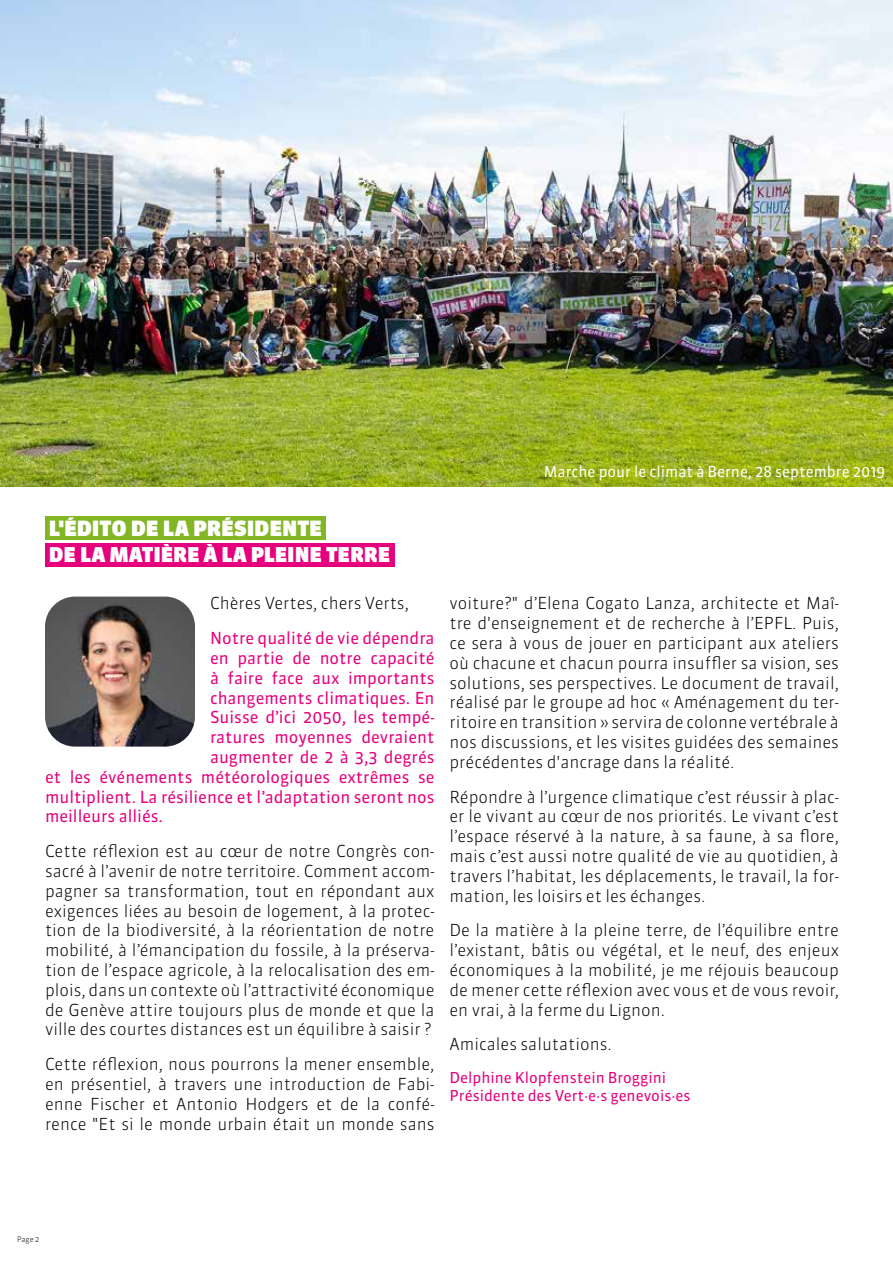
<style>
.page{position:relative;width:893px;height:1263px;background:#fff}
.page>*{position:absolute;margin:0;border:0;box-sizing:border-box;transform-origin:0 0}
.t1{font:900 21px "Sanuk OT";color:#fff}
.t2{font:900 20.4px "Sanuk OT";color:#fff}
.t3{font:300 16.5px/19.8px "Sanuk OT";color:#000;text-align:justify}
.t4{font:16.5px "Sanuk OT";color:#e6007d}
.t5{font:15px/18px "Sanuk OT";color:#e6007d}
.t6{font:15px "Sanuk OT";color:#fff}
.t7{font:300 7.5px "Sanuk OT";color:#000}
</style>
<div class="page">
<img style="left:0;top:0;width:893px;height:486px">
<img style="left:45px;top:597px;width:150px;height:150px">
<div style="left:45px;top:543px;width:349px;height:24px;background:#e6007d"></div>
<div style="left:45px;top:516px;width:281px;height:24px;background:#82b624"></div>
<p class="t1" style="left:49px;top:515px;width:275px">L'ÉDITO DE LA PRÉSIDENTE</p>
<p class="t2" style="left:49px;top:542px;width:343px">DE LA MATIÈRE À LA PLEINE TERRE</p>
<p class="t3" style="left:210px;top:593px;width:200px">Chères Vertes, chers Verts,</p>
<p class="t4" style="left:210px;top:628px;width:226px">Notre qualité de vie dépendra</p>
<p class="t4" style="left:210px;top:648px;width:226px">en partie de notre capacité</p>
<p class="t4" style="left:210px;top:667px;width:226px">à faire face aux importants</p>
<p class="t4" style="left:210px;top:687px;width:226px">changements climatiques. En</p>
<p class="t4" style="left:210px;top:707px;width:226px">Suisse d’ici 2050, les tempé-</p>
<p class="t4" style="left:210px;top:727px;width:226px">ratures moyennes devraient</p>
<p class="t4" style="left:210px;top:747px;width:226px">augmenter de 2 à 3,3 degrés</p>
<p class="t4" style="left:45px;top:766px;width:391px">et les événements météorologiques extrêmes se</p>
<p class="t4" style="left:45px;top:786px;width:391px">multiplient. La résilience et l’adaptation seront nos</p>
<p class="t4" style="left:45px;top:806px;width:120px">meilleurs alliés.</p>
<p class="t3" style="left:45px;top:841px;width:391px">Cette réflexion est au cœur de notre Congrès con&shy;sacré à l’avenir de notre territoire. Comment accom&shy;pagner sa transformation, tout en répondant aux exigences liées au besoin de logement, à la protec&shy;tion de la biodiversité, à la réorientation de notre mobilité, à l’émancipation du fossile, à la préserva&shy;tion de l’espace agricole, à la relocalisation des em&shy;plois, dans un contexte où l’attractivité économique de Genève attire toujours plus de monde et que la ville des courtes distances est un équilibre à saisir ?</p>
<p class="t3" style="left:45px;top:1054px;width:391px">Cette réflexion, nous pourrons la mener ensemble, en présentiel, à travers une introduction de Fabi&shy;enne Fischer et Antonio Hodgers et de la confé&shy;rence "Et si le monde urbain était un monde sans</p>
<p class="t6" style="left:544px;top:462px;width:343px">Marche pour le climat à Berne, 28 septembre 2019</p>
<p class="t3" style="left:449px;top:593px;width:391px">voiture?" d’Elena Cogato Lanza, architecte et Maî&shy;tre d'enseignement et de recherche à l’EPFL. Puis, ce sera à vous de jouer en participant aux ateliers où chacune et chacun pourra insuffler sa vision, ses solutions, ses perspectives. Le document de travail, réalisé par le groupe ad hoc « Aménagement du ter&shy;ritoire en transition » servira de colonne vertébrale à nos discussions, et les visites guidées des semaines précédentes d'ancrage dans la réalité.</p>
<p class="t3" style="left:449px;top:787px;width:391px">Répondre à l’urgence climatique c’est réussir à plac&shy;er le vivant au cœur de nos priorités. Le vivant c’est l’espace réservé à la nature, à sa faune, à sa flore, mais c’est aussi notre qualité de vie au quotidien, à travers l’habitat, les déplacements, le travail, la for&shy;mation, les loisirs et les échanges.</p>
<p class="t3" style="left:449px;top:920px;width:391px">De la matière à la pleine terre, de l’équilibre entre l’existant, bâtis ou végétal, et le neuf, des enjeux économiques à la mobilité, je me réjouis beaucoup de mener cette réflexion avec vous et de vous revoir, en vrai, à la ferme du Lignon.</p>
<p class="t3" style="left:449px;top:1034px;width:164px">Amicales salutations.</p>
<p class="t5" style="left:449px;top:1069px;width:242px">Delphine Klopfenstein Broggini<br>Présidente des Vert·e·s genevois·es</p>
<p class="t7" style="left:17px;top:1234px;width:24px">Page 2</p>
</div>
